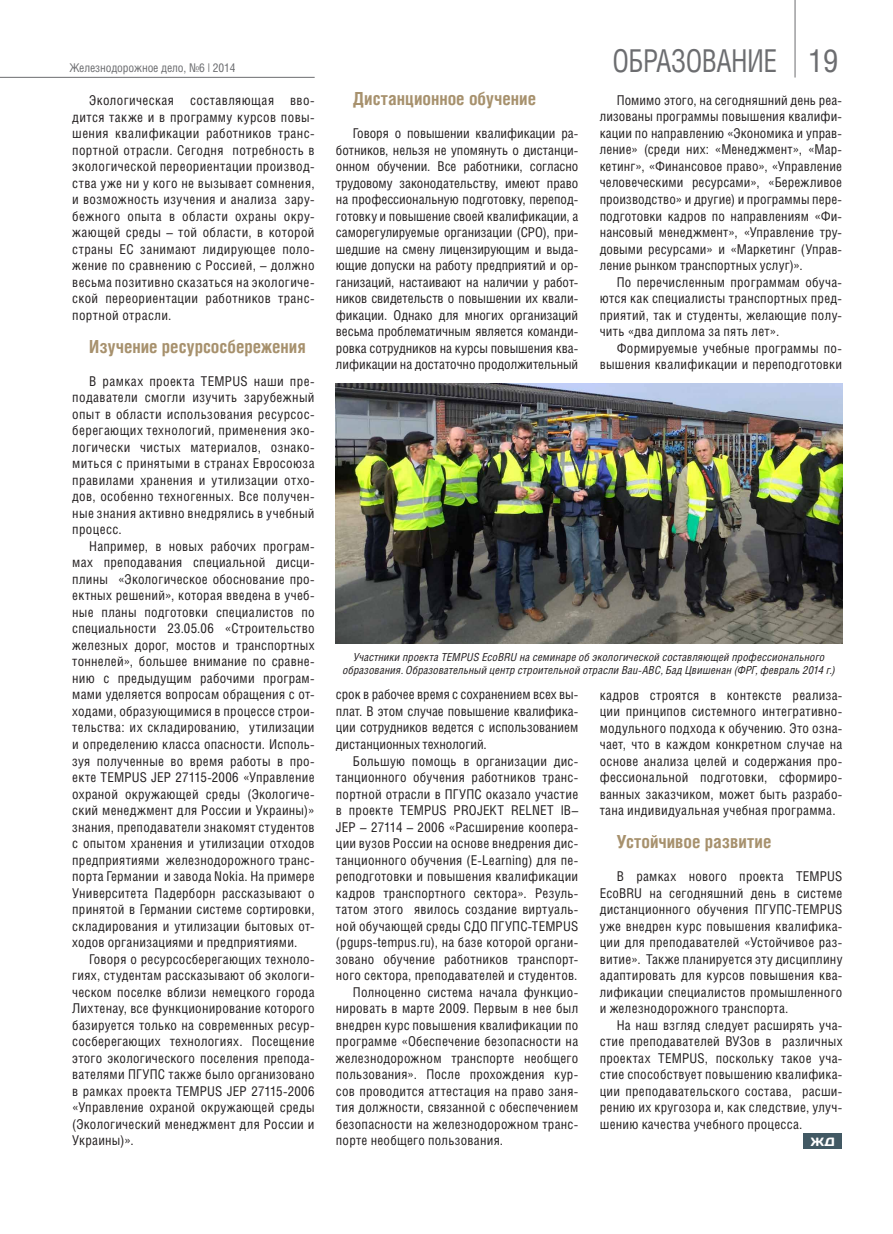
<style>
.page{position:relative;width:893px;height:1234px;background:#fff}
.page>*{position:absolute;margin:0;border:0;box-sizing:border-box;transform-origin:0 0}
.t1{font:31.5px "ez Helios Cond";letter-spacing:-.02em;color:#6c6d70;scale:.9 1}
.t2{font:700 18px "ez Helios Cond";color:#a7916d}
.t3{font:13.5px/16.5px "ez Helios Cond";letter-spacing:.02em;color:#231f20;text-align:justify}
.t4{font:12px "ez Helios Cond";letter-spacing:-.01em;color:#6c6d70}
.t5{font:12px "Days";color:#fff}
.t6{font:italic 11.1px/13.5px "ez Helios Cond";letter-spacing:.015em;color:#231f20;text-align:center}
</style>
<div class="page">
<hr style="left:0;top:77px;width:315px;height:1px;background:#6c6d70">
<hr style="left:795px;top:0;width:1px;height:77px;background:#6c6d70">
<div style="left:803px;top:1133px;width:39px;height:15px;background:#425964"></div>
<img style="left:336px;top:383px;width:506px;height:260px">
<p class="t4" style="left:69px;top:61px;width:168px">Железнодорожное дело, №6 | 2014</p>
<p class="t3" style="left:72px;top:92px;width:244px;text-indent:17px">Экологическая составляющая вво&shy;дится также и в программу курсов повы&shy;шения квалификации работников транс&shy;портной отрасли. Сегодня потребность в экологической переориентации производ&shy;ства уже ни у кого не вызывает сомнения, и возможность изучения и анализа зару&shy;бежного опыта в области охраны окру&shy;жающей среды – той области, в которой страны ЕС занимают лидирующее поло&shy;жение по сравнению с Россией, – должно весьма позитивно сказаться на экологиче&shy;ской переориентации работников транс&shy;портной отрасли.</p>
<h2 class="t2" style="left:89px;top:335px;width:218px">Изучение ресурсосбережения</h2>
<p class="t3" style="left:72px;top:372px;width:244px;text-indent:17px">В рамках проекта TEMPUS наши пре&shy;подаватели смогли изучить зарубежный опыт в области использования ресурсос&shy;берегающих технологий, применения эко&shy;логически чистых материалов, ознако&shy;миться с принятыми в странах Евросоюза правилами хранения и утилизации отхо&shy;дов, особенно техногенных. Все получен&shy;ные знания активно внедрялись в учебный процесс.</p>
<p class="t3" style="left:72px;top:537px;width:244px;text-indent:17px">Например, в новых рабочих програм&shy;мах преподавания специальной дисци&shy;плины «Экологическое обоснование про&shy;ектных решений», которая введена в учеб&shy;ные планы подготовки специалистов по специальности 23.05.06 «Строительство железных дорог, мостов и транспортных тоннелей», большее внимание по сравне&shy;нию с предыдущим рабочими програм&shy;мами уделяется вопросам обращения с от&shy;ходами, образующимися в процессе строи&shy;тельства: их складированию, утилизации и определению класса опасности. Исполь&shy;зуя полученные во время работы в про&shy;екте TEMPUS JEP 27115-2006 «Управление охраной окружающей среды (Экологиче&shy;ский менеджмент для России и Украины)» знания, преподаватели знакомят студентов с опытом хранения и утилизации отходов предприятиями железнодорожного транс&shy;порта Германии и завода Nokia. На примере Университета Падерборн рассказывают о принятой в Германии системе сортировки, складирования и утилизации бытовых от&shy;ходов организациями и предприятиями.</p>
<p class="t3" style="left:72px;top:950px;width:244px;text-indent:17px">Говоря о ресурсосберегающих техноло&shy;гиях, студентам рассказывают об экологи&shy;ческом поселке вблизи немецкого города Лихтенау, все функционирование которого базируется только на современных ресур&shy;сосберегающих технологиях. Посещение этого экологического поселения препода&shy;вателями ПГУПС также было организовано в рамках проекта TEMPUS JEP 27115-2006 «Управление охраной окружающей среды (Экологический менеджмент для России и Украины)».</p>
<h2 class="t2" style="left:353px;top:88px;width:185px">Дистанционное обучение</h2>
<p class="t3" style="left:336px;top:125px;width:244px;text-indent:17px">Говоря о повышении квалификации ра&shy;ботников, нельзя не упомянуть о дистанци&shy;онном обучении. Все работники, согласно трудовому законодательству, имеют право на профессиональную подготовку, перепод&shy;готовку и повышение своей квалификации, а саморегулируемые организации (СРО), при&shy;шедшие на смену лицензирующим и выда&shy;ющие допуски на работу предприятий и ор&shy;ганизаций, настаивают на наличии у работ&shy;ников свидетельств о повышении их квали&shy;фикации. Однако для многих организаций весьма проблематичным является команди&shy;ровка сотрудников на курсы повышения ква&shy;лификации на достаточно продолжительный</p>
<h1 class="t1" style="left:612px;top:42px;width:252px">Образование 19</h1>
<p class="t3" style="left:600px;top:92px;width:244px;text-indent:17px">Помимо этого, на сегодняшний день реа&shy;лизованы программы повышения квалифи&shy;кации по направлению «Экономика и управ&shy;ление» (среди них: «Менеджмент», «Мар&shy;кетинг», «Финансовое право», «Управление человеческими ресурсами», «Бережливое производство» и другие) и программы пере&shy;подготовки кадров по направлениям «Фи&shy;нансовый менеджмент», «Управление тру&shy;довыми ресурсами» и «Маркетинг (Управ&shy;ление рынком транспортных услуг)».</p>
<p class="t3" style="left:600px;top:273px;width:244px;text-indent:17px">По перечисленным программам обуча&shy;ются как специалисты транспортных пред&shy;приятий, так и студенты, желающие полу&shy;чить «два диплома за пять лет».</p>
<p class="t3" style="left:600px;top:339px;width:244px;text-align:right">Формируемые учебные программы по&shy;вышения квалификации и переподготовки</p>
<p class="t6" style="left:343px;top:650px;width:494px">Участники проекта TEMPUS EcoBRU на семинаре об экологической составляющей профессионального образования. Образовательный центр строительной отрасли Bau-ABC, Бад Цвишенан (ФРГ, февраль 2014 г.)</p>
<p class="t3" style="left:600px;top:686px;width:244px">кадров строятся в контексте реализа&shy;ции принципов системного интегративно&shy;модульного подхода к обучению. Это озна&shy;чает, что в каждом конкретном случае на основе анализа целей и содержания про&shy;фессиональной подготовки, сформиро&shy;ванных заказчиком, может быть разрабо&shy;тана индивидуальная учебная программа.</p>
<h2 class="t2" style="left:617px;top:830px;width:156px">Устойчивое развитие</h2>
<p class="t3" style="left:600px;top:867px;width:244px;text-indent:17px">В рамках нового проекта TEMPUS EcoBRU на сегодняшний день в системе дистанционного обучения ПГУПС-TEMPUS уже внедрен курс повышения квалифика&shy;ции для преподавателей «Устойчивое раз&shy;витие». Также планируется эту дисциплину адаптировать для курсов повышения ква&shy;лификации специалистов промышленного и железнодорожного транспорта.</p>
<p class="t3" style="left:600px;top:1016px;width:244px;text-indent:17px">На наш взгляд следует расширять уча&shy;стие преподавателей ВУЗов в различных проектах TEMPUS, поскольку такое уча&shy;стие способствует повышению квалифика&shy;ции преподавательского состава, расши&shy;рению их кругозора и, как следствие, улуч&shy;шению качества учебного процесса.</p>
<p class="t3" style="left:336px;top:686px;width:244px">срок в рабочее время с сохранением всех вы&shy;плат. В этом случае повышение квалифика&shy;ции сотрудников ведется с использованием дистанционных технологий.</p>
<p class="t3" style="left:353px;top:752px;width:227px">Большую помощь в организации дис-</p>
<p class="t3" style="left:336px;top:768px;width:244px">танционного обучения работников транс-</p>
<p class="t3" style="left:336px;top:785px;width:244px">портной отрасли в ПГУПС оказало участие</p>
<p class="t3" style="left:336px;top:801px;width:244px">в проекте TEMPUS PROJEKT RELNET IB–</p>
<p class="t3" style="left:336px;top:818px;width:244px">JEP – 27114 – 2006 «Расширение коопера-</p>
<p class="t3" style="left:336px;top:834px;width:244px">ции вузов России на основе внедрения дис-</p>
<p class="t3" style="left:336px;top:851px;width:244px">танционного обучения (E-Learning) для пе-</p>
<p class="t3" style="left:336px;top:867px;width:244px">реподготовки и повышения квалификации</p>
<p class="t3" style="left:336px;top:884px;width:244px">кадров транспортного сектора». Резуль-</p>
<p class="t3" style="left:336px;top:900px;width:244px">татом этого явилось создание виртуаль-</p>
<p class="t3" style="left:336px;top:917px;width:244px">ной обучающей среды СДО ПГУПС-TEMPUS</p>
<p class="t3" style="left:336px;top:933px;width:244px">(pgups-tempus.ru), на базе которой органи-</p>
<p class="t3" style="left:336px;top:950px;width:244px">зовано обучение работников транспорт-</p>
<p class="t3" style="left:336px;top:966px;width:243px">ного сектора, преподавателей и студентов.</p>
<p class="t3" style="left:353px;top:983px;width:227px">Полноценно система начала функцио-</p>
<p class="t3" style="left:336px;top:999px;width:244px">нировать в марте 2009. Первым в нее был</p>
<p class="t3" style="left:336px;top:1016px;width:244px">внедрен курс повышения квалификации по</p>
<p class="t3" style="left:336px;top:1032px;width:244px">программе «Обеспечение безопасности на</p>
<p class="t3" style="left:336px;top:1049px;width:244px">железнодорожном транспорте необщего</p>
<p class="t3" style="left:336px;top:1065px;width:244px">пользования». После прохождения кур-</p>
<p class="t3" style="left:336px;top:1082px;width:244px">сов проводится аттестация на право заня-</p>
<p class="t3" style="left:336px;top:1098px;width:244px">тия должности, связанной с обеспечением</p>
<p class="t3" style="left:336px;top:1115px;width:244px">безопасности на железнодорожном транс-</p>
<p class="t3" style="left:336px;top:1131px;width:169px">порте необщего пользования.</p>
<p class="t5" style="left:811px;top:1133px;width:26px">ЖД</p>
</div>
